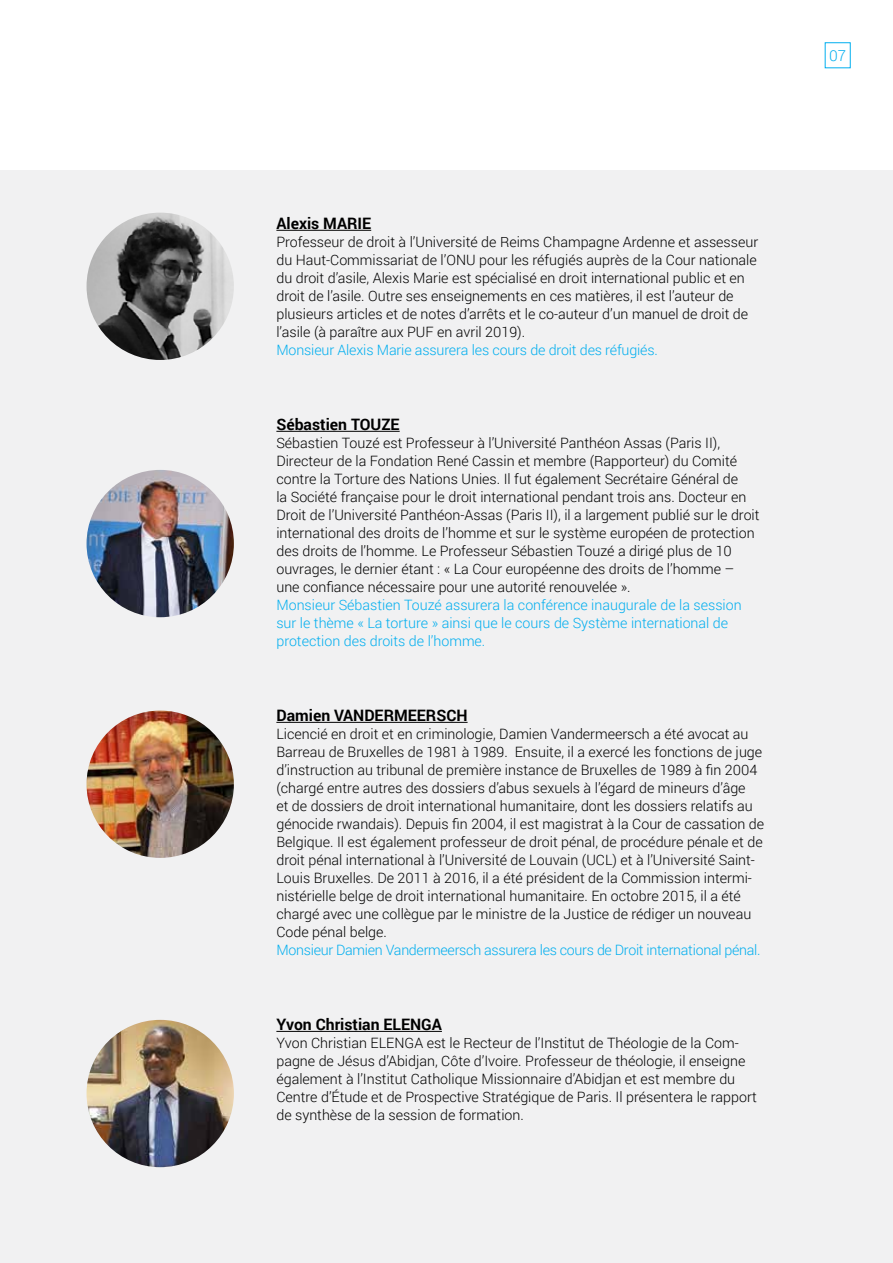
<style>
.page{position:relative;width:893px;height:1263px;background:#fff}
.page>*{position:absolute;margin:0;border:0;box-sizing:border-box;transform-origin:0 0}
.t1{font:700 15.75px "Roboto";color:#000}
.t2{font:300 15px "Roboto";color:#00aeef}
.t3{font:300 14.25px/18px "Roboto";color:#000}
.t4{font:300 14.25px/18px "Roboto";letter-spacing:-.005em;color:#00aeef}
</style>
<div class="page">
<div style="left:0;top:170px;width:893px;height:1093px;background:#f1f1f2"></div>
<img style="left:87px;top:213px;width:147px;height:147px;border-radius:74px">
<img style="left:87px;top:470px;width:147px;height:147px;border-radius:74px">
<img style="left:87px;top:1020px;width:147px;height:147px;border-radius:74px">
<img style="left:87px;top:710px;width:147px;height:148px;border-radius:74px">
<hr style="left:276px;top:230px;width:95px;height:1px;background:#000">
<hr style="left:276px;top:431px;width:124px;height:1px;background:#000">
<hr style="left:276px;top:722px;width:192px;height:1px;background:#000">
<hr style="left:276px;top:1031px;width:166px;height:1px;background:#000">
<p class="t1" style="left:276px;top:212px;width:96px">Alexis MARIE</p>
<p class="t3" style="left:276px;top:233px;width:483px">Professeur de droit à l’Université de Reims Champagne Ardenne et assesseur du Haut-Commissariat de l’ONU pour les réfugiés auprès de la Cour nationale du droit d’asile, Alexis Marie est spécialisé en droit international public et en droit de l’asile. Outre ses enseignements en ces matières, il est l’auteur de plusieurs articles et de notes d’arrêts et le co-auteur d’un manuel de droit de l’asile (à paraître aux PUF en avril 2019).</p>
<p class="t4" style="left:276px;top:341px;width:383px">Monsieur Alexis Marie assurera les cours de droit des réfugiés.</p>
<p class="t1" style="left:276px;top:413px;width:125px">Sébastien TOUZE</p>
<p class="t3" style="left:276px;top:434px;width:485px">Sébastien Touzé est Professeur à l’Université Panthéon Assas (Paris II), Directeur de la Fondation René Cassin et membre (Rapporteur) du Comité contre la Torture des Nations Unies. Il fut également Secrétaire Général de<br>la Société française pour le droit international pendant trois ans. Docteur en Droit de l’Université Panthéon-Assas (Paris II), il a largement publié sur le droit international des droits de l’homme et sur le système européen de protection des droits de l’homme. Le Professeur Sébastien Touzé a dirigé plus de 10 ouvrages, le dernier étant : « La Cour européenne des droits de l’homme – une confiance nécessaire pour une autorité renouvelée ».</p>
<p class="t4" style="left:276px;top:596px;width:467px">Monsieur Sébastien Touzé assurera la conférence inaugurale de la session sur le thème « La torture » ainsi que le cours de Système international de protection des droits de l’homme.</p>
<p class="t1" style="left:276px;top:704px;width:193px">Damien VANDERMEERSCH</p>
<p class="t3" style="left:276px;top:725px;width:489px">Licencié en droit et en criminologie, Damien Vandermeersch a été avocat au Barreau de Bruxelles de 1981 à 1989. Ensuite, il a exercé les fonctions de juge d’instruction au tribunal de première instance de Bruxelles de 1989 à fin 2004 (chargé entre autres des dossiers d’abus sexuels à l’égard de mineurs d’âge<br>et de dossiers de droit international humanitaire, dont les dossiers relatifs au génocide rwandais). Depuis fin 2004, il est magistrat à la Cour de cassation de Belgique. Il est également professeur de droit pénal, de procédure pénale et de droit pénal international à l’Université de Louvain (UCL) et à l’Université Saint-Louis Bruxelles. De 2011 à 2016, il a été président de la Commission intermi&shy;nistérielle belge de droit international humanitaire. En octobre 2015, il a été chargé avec une collègue par le ministre de la Justice de rédiger un nouveau Code pénal belge.</p>
<p class="t4" style="left:276px;top:941px;width:486px">Monsieur Damien Vandermeersch assurera les cours de Droit international pénal.</p>
<p class="t1" style="left:276px;top:1013px;width:167px">Yvon Christian ELENGA</p>
<p class="t3" style="left:276px;top:1034px;width:482px">Yvon Christian ELENGA est le Recteur de l’Institut de Théologie de la Com&shy;pagne de Jésus d’Abidjan, Côte d’Ivoire. Professeur de théologie, il enseigne également à l’Institut Catholique Missionnaire d’Abidjan et est membre du Centre d’Étude et de Prospective Stratégique de Paris. Il présentera le rapport de synthèse de la session de formation.</p>
<p class="t2" style="left:829px;top:45px;width:19px">07</p>
</div>
